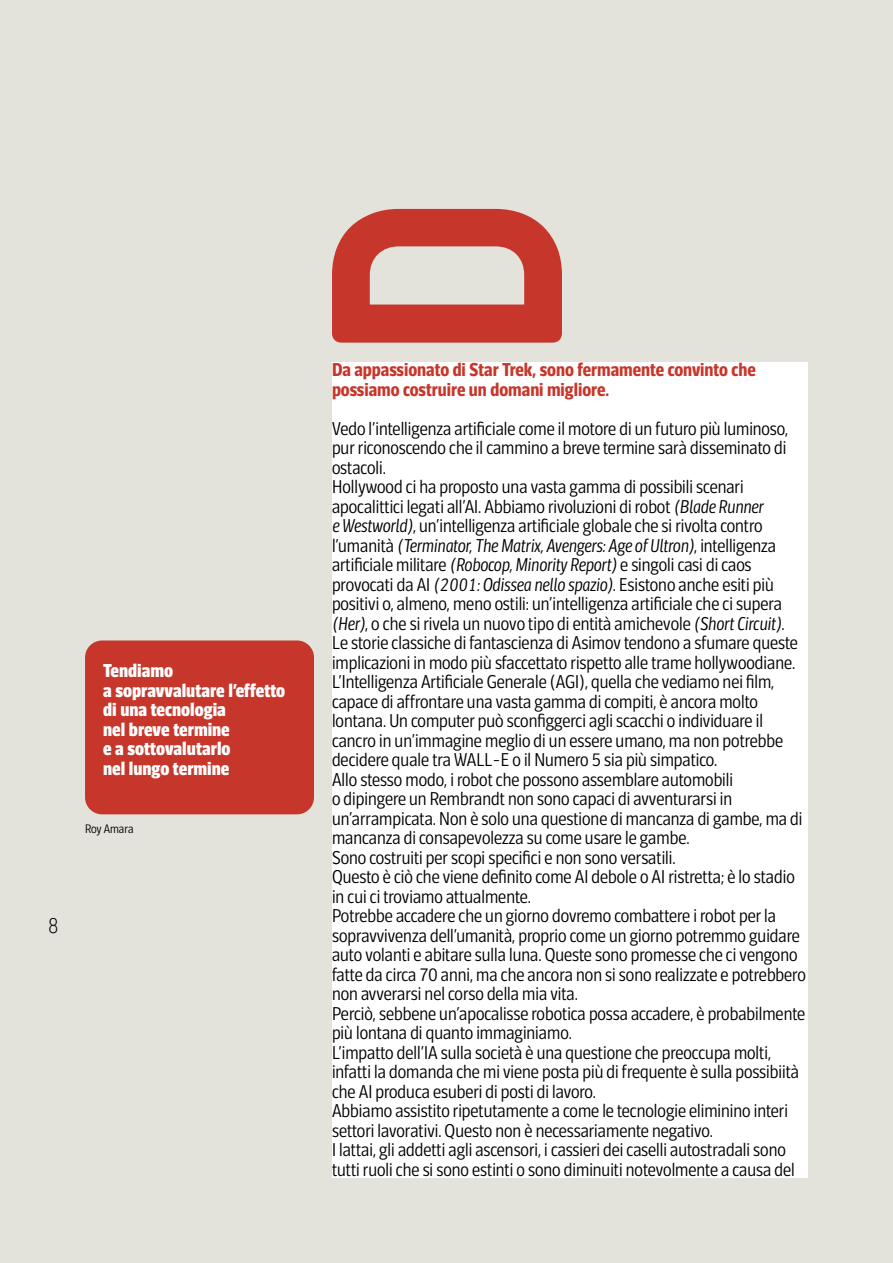
<style>
.page{position:relative;width:893px;height:1263px;background:#e3e2db}
.page>*{position:absolute;margin:0;border:0;box-sizing:border-box;transform-origin:0 0}
.t1{font:328.5px "neuron Bold Rounded";color:#c7362a}
.t2{font:300 21px "neuron";color:#000}
.t3{font:300 18px/19.5px "Brera Condensed";color:#000}
.t4{font:900 18px/19.5px "Brera Condensed";color:#fff}
.t5{font:800 18px/19.5px "Brera Condensed";color:#c7362a}
.t6{font:300 12px "Brera Condensed";color:#000}
.s1{font-style:italic}
</style>
<div class="page">
<div style="left:332px;top:363px;width:476px;height:815px;background:#fff"></div>
<div style="left:85px;top:640px;width:229px;height:174px;background:#c7362a;border-radius:17px"></div>
<p class="t4" style="left:103px;top:661px;width:184px">Tendiamo<br>a sopravvalutare l’effetto di una tecnologia<br>nel breve termine<br>e a sottovalutarlo<br>nel lungo termine</p>
<p class="t6" style="left:85px;top:822px;width:50px">Roy Amara</p>
<p class="t2" style="left:48px;top:914px;width:12px">8</p>
<h1 class="t1" style="left:264px;top:366px;width:183px;rotate:-90deg">D</h1>
<p class="t5" style="left:332px;top:360px;width:425px">Da appassionato di Star Trek, sono fermamente convinto che possiamo costruire un domani migliore.</p>
<p class="t3" style="left:332px;top:419px;width:475px">Vedo l’intelligenza artificiale come il motore di un futuro più luminoso, pur riconoscendo che il cammino a breve termine sarà disseminato di ostacoli.<br>Hollywood ci ha proposto una vasta gamma di possibili scenari apocalittici legati all’AI. Abbiamo rivoluzioni di robot <span class="s1">(Blade Runner<br>e Westworld)</span>, un’intelligenza artificiale globale che si rivolta contro l’umanità <span class="s1">(Terminator, The Matrix, Avengers: Age of Ultron)</span>, intelligenza artificiale militare <span class="s1">(Robocop, Minority Report)</span> e singoli casi di caos provocati da AI <span class="s1">(2001: Odissea nello spazio)</span>. Esistono anche esiti più positivi o, almeno, meno ostili: un’intelligenza artificiale che ci supera <span class="s1">(Her)</span>, o che si rivela un nuovo tipo di entità amichevole <span class="s1">(Short Circuit)</span>.<br>Le storie classiche di fantascienza di Asimov tendono a sfumare queste implicazioni in modo più sfaccettato rispetto alle trame hollywoodiane.<br>L’Intelligenza Artificiale Generale (AGI), quella che vediamo nei film, capace di affrontare una vasta gamma di compiti, è ancora molto lontana. Un computer può sconfiggerci agli scacchi o individuare il cancro in un’immagine meglio di un essere umano, ma non potrebbe decidere quale tra WALL-E o il Numero 5 sia più simpatico.<br>Allo stesso modo, i robot che possono assemblare automobili<br>o dipingere un Rembrandt non sono capaci di avventurarsi in un’arrampicata. Non è solo una questione di mancanza di gambe, ma di mancanza di consapevolezza su come usare le gambe.<br>Sono costruiti per scopi specifici e non sono versatili.<br>Questo è ciò che viene definito come AI debole o AI ristretta; è lo stadio in cui ci troviamo attualmente.<br>Potrebbe accadere che un giorno dovremo combattere i robot per la sopravvivenza dell’umanità, proprio come un giorno potremmo guidare auto volanti e abitare sulla luna. Queste sono promesse che ci vengono fatte da circa 70 anni, ma che ancora non si sono realizzate e potrebbero non avverarsi nel corso della mia vita.<br>Perciò, sebbene un’apocalisse robotica possa accadere, è probabilmente più lontana di quanto immaginiamo.<br>L’impatto dell’IA sulla società è una questione che preoccupa molti, infatti la domanda che mi viene posta più di frequente è sulla possibiità che AI produca esuberi di posti di lavoro.<br>Abbiamo assistito ripetutamente a come le tecnologie eliminino interi settori lavorativi. Questo non è necessariamente negativo.<br>I lattai, gli addetti agli ascensori, i cassieri dei caselli autostradali sono tutti ruoli che si sono estinti o sono diminuiti notevolmente a causa del</p>
</div>
